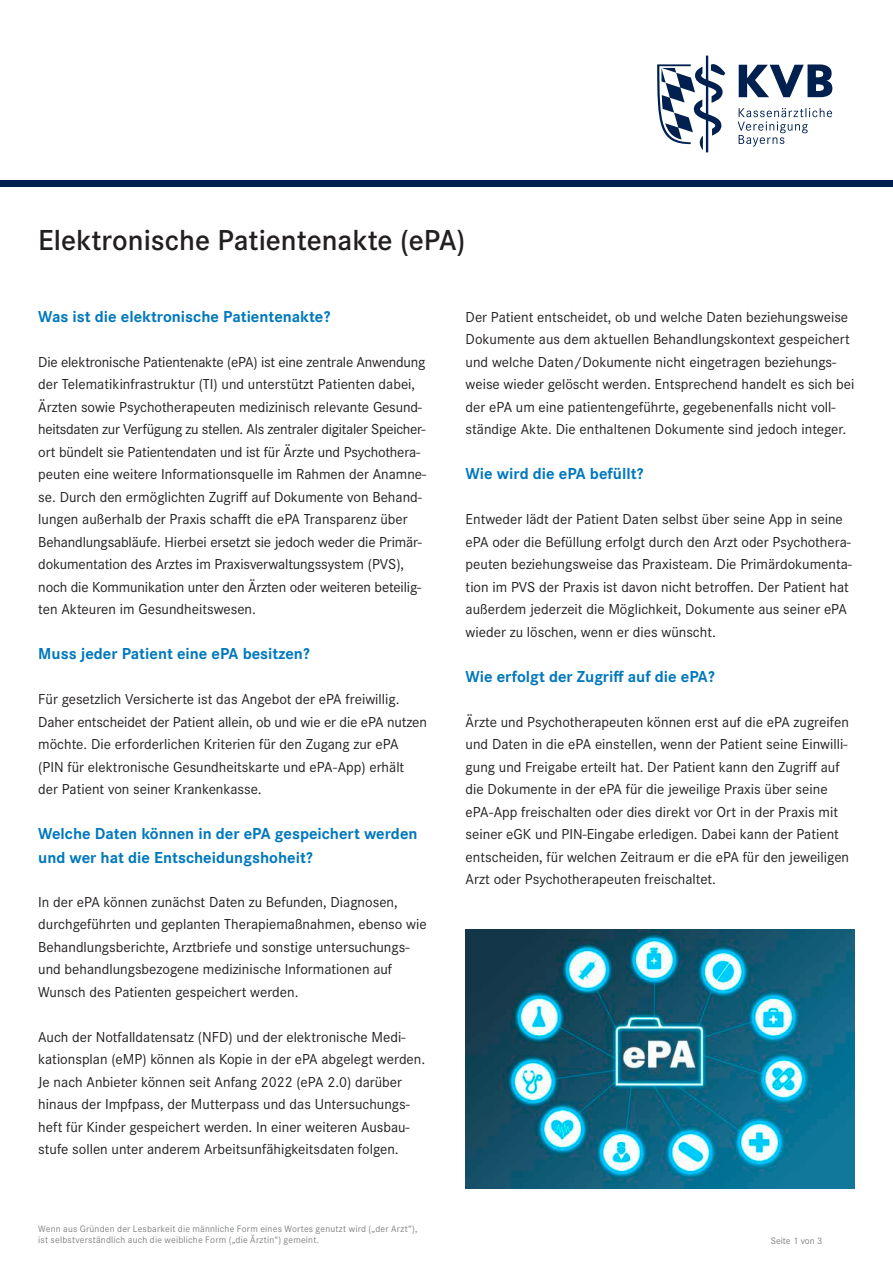
<style>
.page{position:relative;width:893px;height:1263px;background:#fff}
.page>*{position:absolute;margin:0;border:0;box-sizing:border-box;transform-origin:0 0}
.t1{font:600 30px "Corporate S";color:#231f20}
.t2{font:700 16.5px/24px "Corporate S";color:#0078bd}
.t3{font:15px/22.5px "Corporate S";color:#231f20}
.t4{font:9.75px/11.7px "Corporate S";letter-spacing:.02em;color:#808285}
.t5{font:9.75px "Corporate S";color:#808285}
</style>
<div class="page">
<img style="left:466px;top:929px;width:389px;height:259px">
<div style="left:0;top:180px;width:893px;height:7px;background:#00214f"></div>
<svg style="left:657px;top:56px;width:175px;height:96px"></svg>
<h1 class="t1" style="left:38px;top:220px;width:429px">Elektronische Patientenakte (ePA)</h1>
<p class="t2" style="left:38px;top:304px;width:294px">Was ist die elektronische Patientenakte?</p>
<p class="t3" style="left:38px;top:350px;width:390px">Die elektronische Patientenakte (ePA) ist eine zentrale Anwendung der Telematikinfrastruktur (TI) und unterstützt Patienten dabei, Ärzten sowie Psychotherapeuten medizinisch relevante Gesund&shy;heitsdaten zur Verfügung zu stellen. Als zentraler digitaler Speicher&shy;ort bündelt sie Patientendaten und ist für Ärzte und Psychothera&shy;peuten eine weitere Informationsquelle im Rahmen der Anamne&shy;se. Durch den ermöglichten Zugriff auf Dokumente von Behand&shy;lungen außerhalb der Praxis schafft die ePA Transparenz über Behandlungsabläufe. Hierbei ersetzt sie jedoch weder die Primär&shy;dokumentation des Arztes im Praxisverwaltungssystem (PVS), noch die Kommunikation unter den Ärzten oder weiteren beteilig&shy;ten Akteuren im Gesundheitswesen.</p>
<p class="t2" style="left:38px;top:641px;width:273px">Muss jeder Patient eine ePA besitzen?</p>
<p class="t3" style="left:38px;top:687px;width:390px">Für gesetzlich Versicherte ist das Angebot der ePA freiwillig.<br>Daher entscheidet der Patient allein, ob und wie er die ePA nutzen möchte. Die erforderlichen Kriterien für den Zugang zur ePA (PIN für elektronische Gesundheitskarte und ePA-App) erhält der Patient von seiner Krankenkasse.</p>
<p class="t2" style="left:38px;top:821px;width:381px">Welche Daten können in der ePA gespeichert werden und wer hat die Entscheidungshoheit?</p>
<p class="t3" style="left:38px;top:890px;width:390px">In der ePA können zunächst Daten zu Befunden, Diagnosen, durchgeführten und geplanten Therapiemaßnahmen, ebenso wie Behandlungsberichte, Arztbriefe und sonstige untersuchungs&shy;und behandlungsbezogene medizinische Informationen auf Wunsch des Patienten gespeichert werden.</p>
<p class="t3" style="left:38px;top:1025px;width:389px">Auch der Notfalldatensatz (NFD) und der elektronische Medi&shy;kationsplan (eMP) können als Kopie in der ePA abgelegt werden.<br>Je nach Anbieter können seit Anfang 2022 (ePA 2.0) darüber hinaus der Impfpass, der Mutterpass und das Untersuchungs&shy;heft für Kinder gespeichert werden. In einer weiteren Ausbau&shy;stufe sollen unter anderem Arbeitsunfähigkeitsdaten folgen.</p>
<p class="t4" style="left:38px;top:1222px;width:381px">Wenn aus Gründen der Lesbarkeit die männliche Form eines Wortes genutzt wird („der Arzt“), ist selbstverständlich auch die weibliche Form („die Ärztin“) gemeint.</p>
<p class="t3" style="left:466px;top:305px;width:390px">Der Patient entscheidet, ob und welche Daten beziehungsweise Dokumente aus dem aktuellen Behandlungskontext gespeichert und welche Daten/Dokumente nicht eingetragen beziehungs&shy;weise wieder gelöscht werden. Entsprechend handelt es sich bei der ePA um eine patientengeführte, gegebenenfalls nicht voll&shy;ständige Akte. Die enthaltenen Dokumente sind jedoch integer.</p>
<p class="t2" style="left:466px;top:461px;width:179px">Wie wird die ePA befüllt?</p>
<p class="t3" style="left:466px;top:507px;width:388px">Entweder lädt der Patient Daten selbst über seine App in seine ePA oder die Befüllung erfolgt durch den Arzt oder Psychothera&shy;peuten beziehungsweise das Praxisteam. Die Primärdokumenta&shy;tion im PVS der Praxis ist davon nicht betroffen. Der Patient hat außerdem jederzeit die Möglichkeit, Dokumente aus seiner ePA wieder zu löschen, wenn er dies wünscht.</p>
<p class="t2" style="left:466px;top:664px;width:251px">Wie erfolgt der Zugriff auf die ePA?</p>
<p class="t3" style="left:466px;top:710px;width:385px">Ärzte und Psychotherapeuten können erst auf die ePA zugreifen und Daten in die ePA einstellen, wenn der Patient seine Einwilli&shy;gung und Freigabe erteilt hat. Der Patient kann den Zugriff auf die Dokumente in der ePA für die jeweilige Praxis über seine ePA-App freischalten oder dies direkt vor Ort in der Praxis mit seiner eGK und PIN-Eingabe erledigen. Dabei kann der Patient entscheiden, für welchen Zeitraum er die ePA für den jeweiligen Arzt oder Psychotherapeuten freischaltet.</p>
<p class="t5" style="left:771px;top:1235px;width:53px">Seite 1 von 3</p>
</div>
